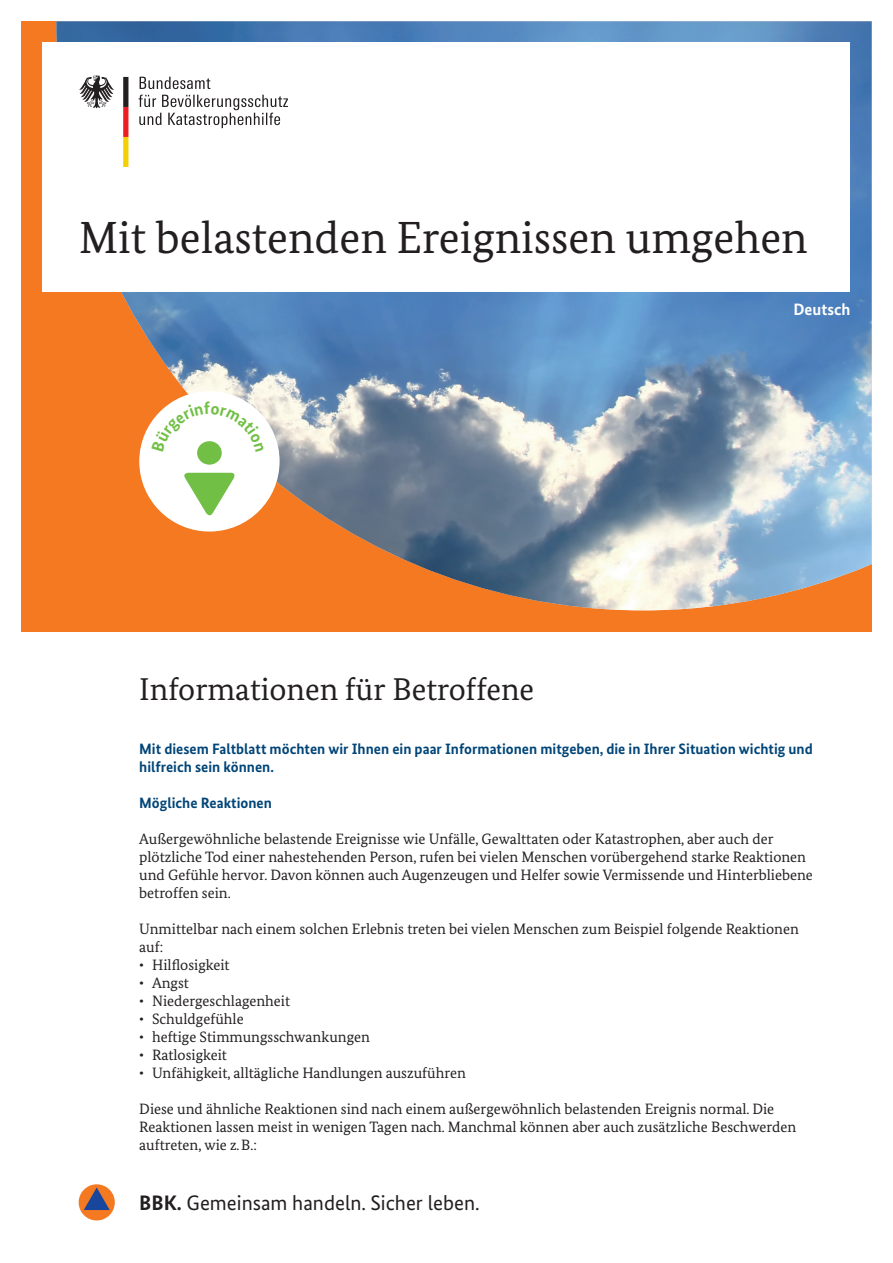
<style>
.page{position:relative;width:893px;height:1263px;background:#fff}
.page>*{position:absolute;margin:0;border:0;box-sizing:border-box;transform-origin:0 0}
.t1{font:45px "Bundes Serif";color:#231f20}
.t2{font:31.5px "Bundes Serif";color:#231f20}
.t3{font:21px "Bundes Sans";color:#231f20}
.t4{font:700 16.5px "Bundes Sans";color:#fff}
.t5{font:15px/18px "Bundes Serif";color:#231f20}
.t6{font:700 15px/18px "Bundes Sans";color:#004578}
.s1{font-weight:700}
</style>
<div class="page">
<div style="left:21px;top:21px;width:851px;height:610px;background:#f47921"></div>
<img style="left:56px;top:21px;width:816px;height:589px">
<div style="left:43px;top:43px;width:807px;height:249px;background:#fff"></div>
<svg style="left:79px;top:75px;width:35px;height:33px"></svg>
<svg style="left:123px;top:77px;width:5px;height:90px"></svg>
<svg style="left:140px;top:77px;width:70px;height:12px"></svg>
<svg style="left:139px;top:95px;width:149px;height:33px"></svg>
<div style="left:79px;top:1184px;width:36px;height:36px;background:#f47921;border-radius:50%"></div>
<svg style="left:84px;top:1187px;width:26px;height:23px"></svg>
<div style="left:139px;top:391px;width:141px;height:140px;background:#fff;border-radius:50%"></div>
<div style="left:197px;top:441px;width:25px;height:24px;background:#71bf44;border-radius:50%"></div>
<svg style="left:184px;top:473px;width:51px;height:43px"></svg>
<svg style="left:152px;top:402px;width:112px;height:49px"></svg>
<h1 class="t1" style="left:79px;top:210px;width:731px">Mit belastenden Ereignissen umgehen</h1>
<h2 class="t2" style="left:139px;top:670px;width:396px">Informationen für Betroffene</h2>
<p class="t4" style="left:793px;top:299px;width:59px">Deutsch</p>
<p class="t6" style="left:139px;top:740px;width:675px">Mit diesem Faltblatt möchten wir Ihnen ein paar Informationen mitgeben, die in Ihrer Situation wichtig und hilfreich sein können.</p>
<h3 class="t6" style="left:139px;top:794px;width:134px">Mögliche Reaktionen</h3>
<p class="t5" style="left:139px;top:830px;width:675px">Außergewöhnliche belastende Ereignisse wie Unfälle, Gewalttaten oder Katastrophen, aber auch der plötzliche Tod einer nahestehenden Person, rufen bei vielen Menschen vorübergehend starke Reaktionen und Gefühle hervor. Davon können auch Augenzeugen und Helfer sowie Vermissende und Hinterbliebene betroffen sein.</p>
<p class="t5" style="left:139px;top:920px;width:661px">Unmittelbar nach einem solchen Erlebnis treten bei vielen Menschen zum Beispiel folgende Reaktionen auf:</p>
<p class="t5" style="left:139px;top:956px;width:92px">• Hilflosigkeit</p>
<p class="t5" style="left:139px;top:974px;width:51px">• Angst</p>
<p class="t5" style="left:139px;top:992px;width:152px">• Niedergeschlagenheit</p>
<p class="t5" style="left:139px;top:1010px;width:106px">• Schuldgefühle</p>
<p class="t5" style="left:139px;top:1028px;width:232px">• heftige Stimmungsschwankungen</p>
<p class="t5" style="left:139px;top:1046px;width:89px">• Ratlosigkeit</p>
<p class="t5" style="left:139px;top:1064px;width:328px">• Unfähigkeit, alltägliche Handlungen auszuführen</p>
<p class="t5" style="left:139px;top:1100px;width:658px">Diese und ähnliche Reaktionen sind nach einem außergewöhnlich belastenden Ereignis normal. Die<br>Reaktionen lassen meist in wenigen Tagen nach. Manchmal können aber auch zusätzliche Beschwerden auftreten, wie z.B.:</p>
<p class="t3" style="left:139px;top:1190px;width:342px"><span class="s1">BBK.</span> Gemeinsam handeln. Sicher leben.</p>
</div>
